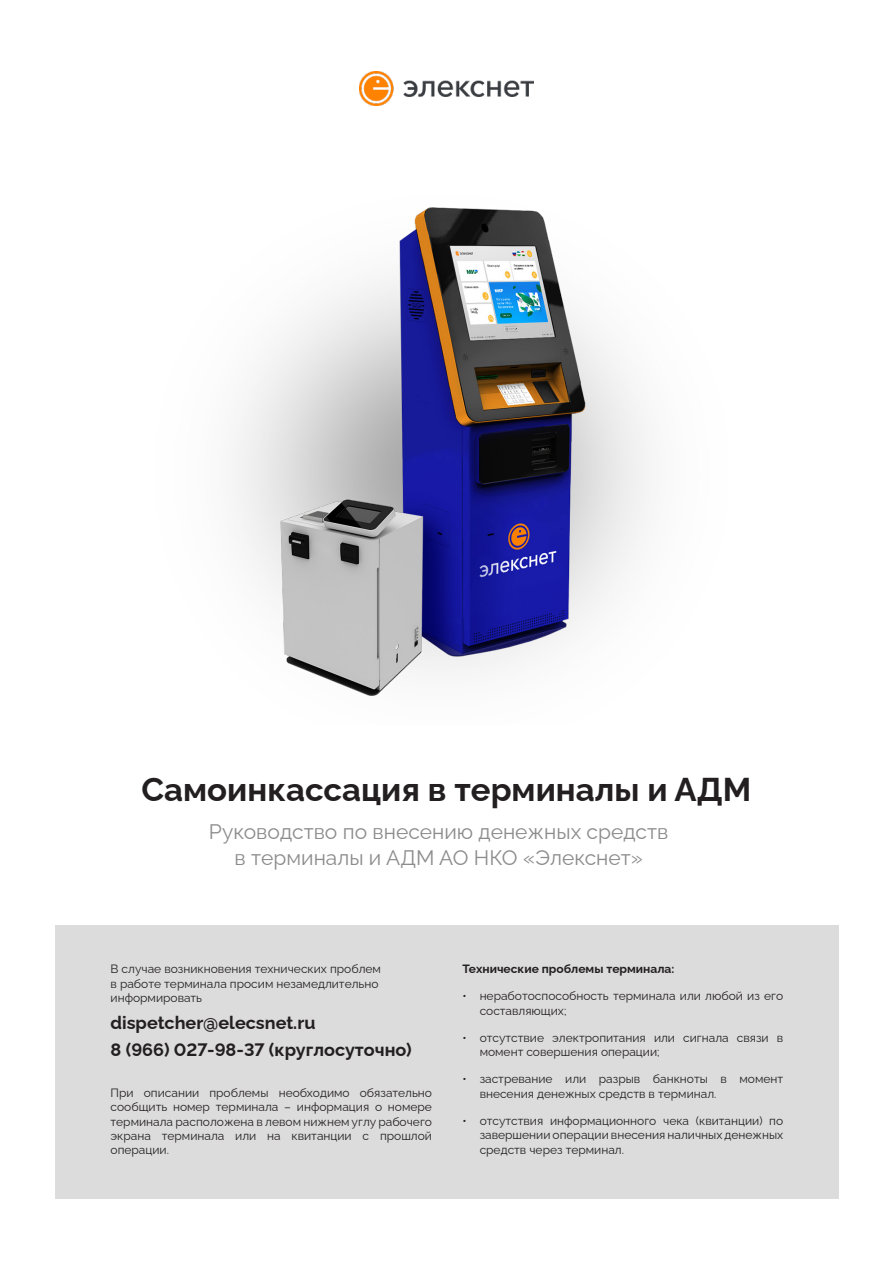
<style>
.page{position:relative;width:893px;height:1263px;background:#fff}
.page>*{position:absolute;margin:0;border:0;box-sizing:border-box;transform-origin:0 0}
.t1{font:700 33px "Raleway";color:#231f20}
.t2{font:21px/25.2px "Raleway";color:#8c8c8c;text-align:center}
.Paragraph_Style_2{font:700 18px "Raleway";color:#231f20}
.Paragraph_Style_2-2{font:12px/14.4px "Raleway";color:#231f20}
.Paragraph_Style_2-3{font:700 12px "Raleway";color:#231f20}
</style>
<div class="page">
<img style="left:360px;top:71px;width:173px;height:35px">
<div style="left:55px;top:925px;width:783px;height:273px;background:#dcdcdc"></div>
<img style="left:235px;top:207px;width:414px;height:489px">
<p class="t1" style="left:142px;top:763px;width:611px">Самоинкассация в терминалы и АДМ</p>
<p class="t2" style="left:209px;top:817px;width:461px">Руководство по внесению денежных средств в терминалы и АДМ АО НКО «Элекснет»</p>
<p class="Paragraph_Style_2-2" style="left:111px;top:960px;width:272px">В случае возникновения технических проблем в работе терминала просим незамедлительно информировать</p>
<p class="Paragraph_Style_2" style="left:111px;top:1009px;width:206px">dispetcher@elecsnet.ru</p>
<p class="Paragraph_Style_2" style="left:111px;top:1035px;width:303px">8 (966) 027-98-37 (круглосуточно)</p>
<p class="Paragraph_Style_2-2" style="left:111px;top:1084px;width:323px;text-align:justify">При описании проблемы необходимо обязательно сообщить номер терминала – информация о номере терминала расположена в левом нижнем углу рабочего экрана терминала или на квитанции с прошлой операции.</p>
<p class="Paragraph_Style_2-3" style="left:463px;top:959px;width:213px">Технические проблемы терминала:</p>
<p class="Paragraph_Style_2-2" style="left:480px;top:987px;width:305px;text-indent:-17px">• неработоспособность терминала или любой из его составляющих;</p>
<p class="Paragraph_Style_2-2" style="left:480px;top:1029px;width:305px;text-indent:-17px">• отсутствие электропитания или сигнала связи в момент совершения операции;</p>
<p class="Paragraph_Style_2-2" style="left:480px;top:1071px;width:305px;text-indent:-17px">• застревание или разрыв банкноты в момент внесения денежных средств в терминал.</p>
<p class="Paragraph_Style_2-2" style="left:480px;top:1112px;width:305px;text-align:justify;text-indent:-17px">• отсутствия информационного чека (квитанции) по завершении операции внесения наличных денежных средств через терминал.</p>
</div>
